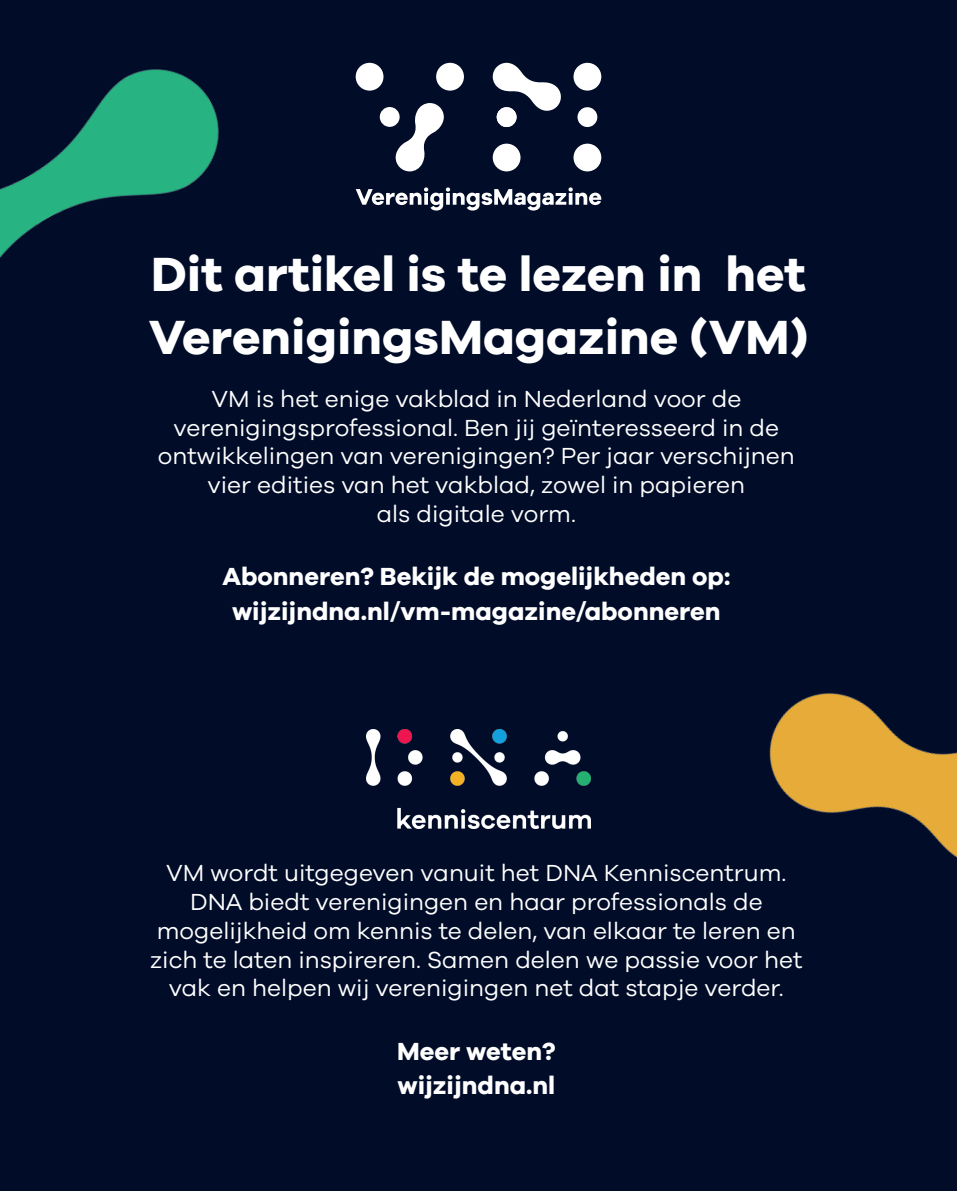
<style>
.page{position:relative;width:957px;height:1191px;background:#000c28}
.page>*{position:absolute;margin:0;border:0;box-sizing:border-box;transform-origin:0 0}
.t1{font:700 49.5px/63px "Galano Grotesque";color:#fff}
.t2{font:700 25.5px/34.5px "Galano Grotesque";color:#fff;text-align:center}
.t3{font:24px/28.8px "Galano Grotesque";color:#fff;text-align:center}
</style>
<div class="page">
<img style="left:769px;top:693px;width:188px;height:165px">
<div style="left:436px;top:63px;width:28px;height:28px;background:#fff;border-radius:50%"></div>
<div style="left:356px;top:63px;width:27px;height:28px;background:#fff;border-radius:50%"></div>
<div style="left:380px;top:107px;width:20px;height:20px;background:#fff;border-radius:50%"></div>
<svg style="left:396px;top:103px;width:48px;height:68px"></svg>
<div style="left:493px;top:144px;width:27px;height:27px;background:#fff;border-radius:50%"></div>
<div style="left:577px;top:107px;width:20px;height:20px;background:#fff;border-radius:50%"></div>
<div style="left:497px;top:107px;width:19px;height:20px;background:#fff;border-radius:50%"></div>
<div style="left:573px;top:144px;width:28px;height:27px;background:#fff;border-radius:50%"></div>
<div style="left:573px;top:63px;width:28px;height:28px;background:#fff;border-radius:50%"></div>
<svg style="left:493px;top:63px;width:68px;height:48px"></svg>
<svg style="left:356px;top:187px;width:245px;height:23px"></svg>
<img style="left:367px;top:729px;width:223px;height:99px">
<img style="left:0;top:69px;width:219px;height:189px">
<h1 class="t1" style="left:149px;top:241px;width:661px">Dit artikel is te lezen in het<br>VerenigingsMagazine (VM)</h1>
<p class="t3" style="left:158px;top:383px;width:638px">VM is het enige vakblad in Nederland voor de verenigingsprofessional. Ben jij geïnteresseerd in de ontwikkelingen van verenigingen? Per jaar verschijnen vier edities van het vakblad, zowel in papieren<br>als digitale vorm.</p>
<p class="t2" style="left:222px;top:559px;width:509px">Abonneren? Bekijk de mogelijkheden op: wijzijndna.nl/vm-magazine/abonneren</p>
<p class="t3" style="left:150px;top:858px;width:654px">VM wordt uitgegeven vanuit het DNA Kenniscentrum.<br>DNA biedt verenigingen en haar professionals de mogelijkheid om kennis te delen, van elkaar te leren en zich te laten inspireren. Samen delen we passie voor het vak en helpen wij verenigingen net dat stapje verder.</p>
<p class="t2" style="left:397px;top:1033px;width:160px;text-align:left">Meer weten? wijzijndna.nl</p>
</div>
